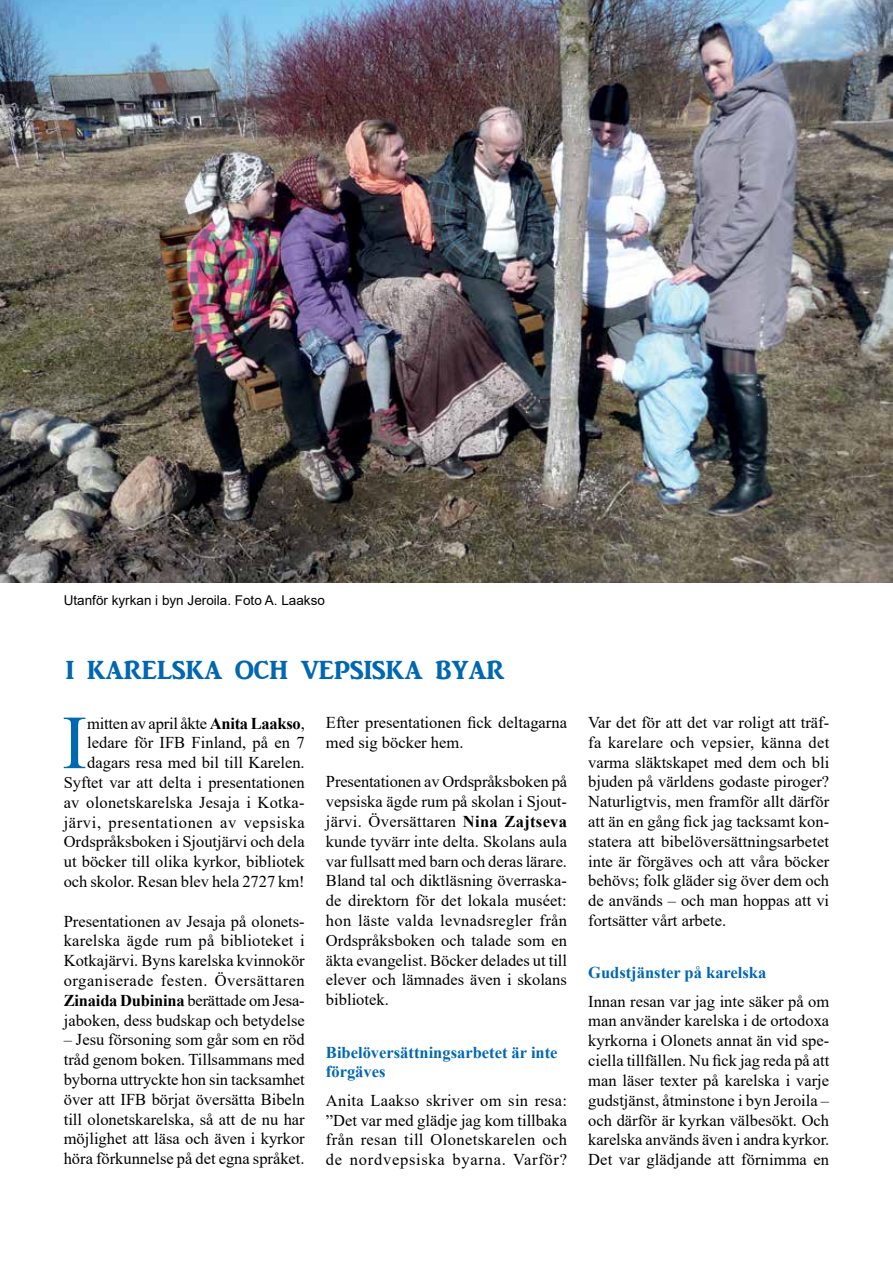
<style>
.page{position:relative;width:893px;height:1263px;background:#fff}
.page>*{position:absolute;margin:0;border:0;box-sizing:border-box;transform-origin:0 0}
.t1{font:76.35px "Times New Roman";color:#0067b1}
.t2{font:27px "ARJULIAN";color:#0067b1}
.t3{font:16.5px/19.8px "Times New Roman";color:#000;text-align:justify}
.t4{font:700 16.5px/19.8px "Times New Roman";color:#0067b1}
.t5{font:13.5px "Arial";color:#000}
.s1{font-weight:700}
</style>
<div class="page">
<img style="left:0;top:0;width:893px;height:583px">
<p class="t5" style="left:64px;top:591px;width:263px">Utanför kyrkan i byn Jeroila. Foto A. Laakso</p>
<h2 class="t2" style="left:66px;top:655px;width:440px">I KARELSKA OCH VEPSISKA BYAR</h2>
<p class="t3" style="left:64px;top:713px;width:243px;text-align:right">mitten av april åkte <span class="s1">Anita Laakso</span>, ledare för IFB Finland, på en 7 dagars resa med bil till Karelen.<br>Syftet var att delta i presentationen av olonetskarelska Jesaja i Kotka&shy;järvi, presentationen av vepsiska Ordspråksboken i Sjoutjärvi och dela ut böcker till olika kyrkor, bibliotek och skolor. Resan blev hela 2727 km!</p>
<p class="t3" style="left:64px;top:911px;width:243px">Presentationen av Jesaja på olonets&shy;karelska ägde rum på biblioteket i Kotkajärvi. Byns karelska kvinnokör organiserade festen. Översättaren <span class="s1">Zinaida Dubinina</span> berättade om Jesa&shy;jaboken, dess budskap och betydelse</p>
<p class="t3" style="left:64px;top:1029px;width:243px">– Jesu försoning som går som en röd tråd genom boken. Tillsammans med byborna uttryckte hon sin tacksamhet över att IFB börjat översätta Bibeln till olonetskarelska, så att de nu har möjlighet att läsa och även i kyrkor höra förkunnelse på det egna språket.</p>
<h1 class="t1" style="left:62px;top:689px;width:27px">I</h1>
<p class="t3" style="left:326px;top:712px;width:243px">Efter presentationen fick deltagarna med sig böcker hem.</p>
<p class="t3" style="left:326px;top:771px;width:243px">Presentationen av Ordspråksboken på vepsiska ägde rum på skolan i Sjout&shy;järvi. Översättaren <span class="s1">Nina Zajtseva </span>kunde tyvärr inte delta. Skolans aula var fullsatt med barn och deras lärare.<br>Bland tal och diktläsning överraska&shy;de direktorn för det lokala muséet: hon läste valda levnadsregler från Ordspråksboken och talade som en äkta evangelist. Böcker delades ut till elever och lämnades även i skolans bibliotek.</p>
<p class="t4" style="left:326px;top:1042px;width:233px">Bibelöversättningsarbetet är inte förgäves</p>
<p class="t3" style="left:326px;top:1090px;width:243px">Anita Laakso skriver om sin resa: ”Det var med glädje jag kom tillbaka från resan till Olonetskarelen och de nordvepsiska byarna. Varför?</p>
<p class="t3" style="left:588px;top:712px;width:243px">Var det för att det var roligt att träf&shy;fa karelare och vepsier, känna det varma släktskapet med dem och bli bjuden på världens godaste piroger?<br>Naturligtvis, men framför allt därför att än en gång fick jag tacksamt kon&shy;statera att bibelöversättningsarbetet inte är förgäves och att våra böcker behövs; folk gläder sig över dem och de används – och man hoppas att vi fortsätter vårt arbete.</p>
<p class="t4" style="left:588px;top:962px;width:180px">Gudstjänster på karelska</p>
<p class="t3" style="left:588px;top:991px;width:243px">Innan resan var jag inte säker på om man använder karelska i de ortodoxa kyrkorna i Olonets annat än vid spe&shy;ciella tillfällen. Nu fick jag reda på att man läser texter på karelska i varje gudstjänst, åtminstone i byn Jeroila – och därför är kyrkan välbesökt. Och karelska används även i andra kyrkor.<br>Det var glädjande att förnimma en</p>
</div>
